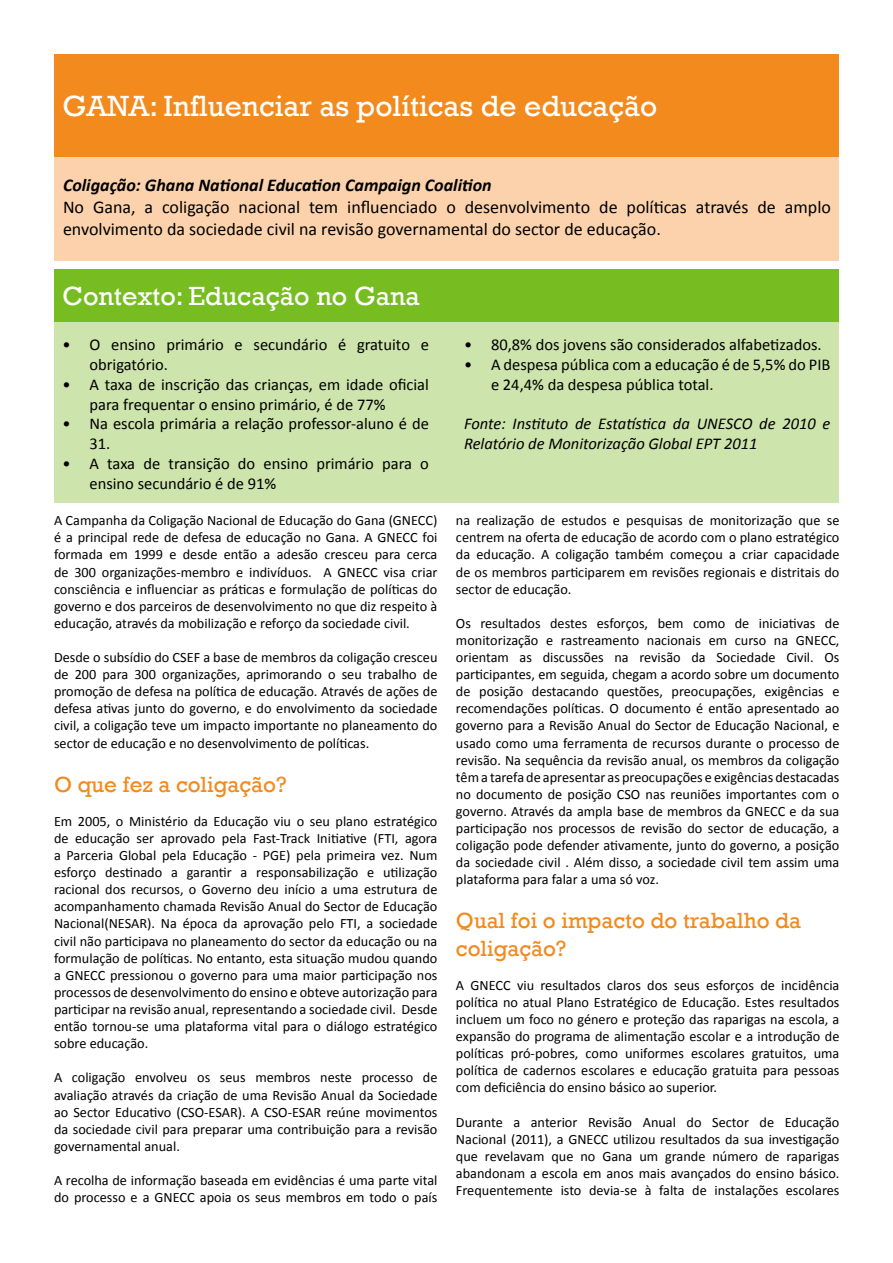
<style>
.page{position:relative;width:893px;height:1263px;background:#fff}
.page>*{position:absolute;margin:0;border:0;box-sizing:border-box;transform-origin:0 0}
.t1{font:30px "Rockwell";color:#fff}
.t2{font:27px "Rockwell";color:#fff}
.t3{font:22.5px/27px "Rockwell";color:#f28a1d}
.t4{font:18px/21.6px "Calibri";color:#000}
.t5{font:italic 700 18px "Calibri";color:#000}
.t6{font:16.5px/19.8px "Calibri";color:#000}
.t7{font:italic 16.5px/19.8px "Calibri";color:#000}
.t8{font:14.25px/17.1px "Calibri";color:#000;text-align:justify}
</style>
<div class="page">
<div style="left:54px;top:54px;width:785px;height:103px;background:#f28a1d"></div>
<div style="left:54px;top:157px;width:785px;height:104px;background:#fbd2ab"></div>
<div style="left:391px;top:310px;width:90px;height:193px;background:#cde4ac"></div>
<div style="left:54px;top:318px;width:383px;height:185px;background:#cde4ac"></div>
<div style="left:455px;top:318px;width:384px;height:185px;background:#cde4ac"></div>
<div style="left:54px;top:269px;width:785px;height:53px;background:#77bc21"></div>
<h1 class="t1" style="left:63px;top:89px;width:596px">GANA: Influenciar as políticas de educação</h1>
<p class="t5" style="left:63px;top:174px;width:430px">Coligação: Ghana National Education Campaign Coalition</p>
<p class="t4" style="left:63px;top:196px;width:769px">No Gana, a coligação nacional tem influenciado o desenvolvimento de políticas através de amplo envolvimento da sociedade civil na revisão governamental do sector de educação.</p>
<h2 class="t2" style="left:63px;top:280px;width:359px">Contexto: Educação no Gana</h2>
<p class="t6" style="left:89px;top:335px;width:341px;text-indent:-27px">• O ensino primário e secundário é gratuito e obrigatório.</p>
<p class="t6" style="left:89px;top:374px;width:341px;text-indent:-27px">• A taxa de inscrição das crianças, em idade oficial para frequentar o ensino primário, é de 77%</p>
<p class="t6" style="left:89px;top:414px;width:341px;text-indent:-27px">• Na escola primária a relação professor-aluno é de<br>31.</p>
<p class="t6" style="left:89px;top:454px;width:341px;text-indent:-27px">• A taxa de transição do ensino primário para o ensino secundário é de 91%</p>
<p class="t8" style="left:54px;top:512px;width:385px">A Campanha da Coligação Nacional de Educação do Gana (GNECC) é a principal rede de defesa de educação no Gana. A GNECC foi formada em 1999 e desde então a adesão cresceu para cerca de 300 organizações-membro e indivíduos. A GNECC visa criar consciência e influenciar as práticas e formulação de políticas do governo e dos parceiros de desenvolvimento no que diz respeito à educação, através da mobilização e reforço da sociedade civil.</p>
<p class="t8" style="left:54px;top:649px;width:385px">Desde o subsídio do CSEF a base de membros da coligação cresceu de 200 para 300 organizações, aprimorando o seu trabalho de promoção de defesa na política de educação. Através de ações de defesa ativas junto do governo, e do envolvimento da sociedade civil, a coligação teve um impacto importante no planeamento do sector de educação e no desenvolvimento de políticas.</p>
<h3 class="t3" style="left:54px;top:771px;width:234px">O que fez a coligação?</h3>
<p class="t8" style="left:54px;top:813px;width:385px">Em 2005, o Ministério da Educação viu o seu plano estratégico de educação ser aprovado pela Fast-Track Initiative (FTI, agora a Parceria Global pela Educação - PGE) pela primeira vez. Num esforço destinado a garantir a responsabilização e utilização racional dos recursos, o Governo deu início a uma estrutura de acompanhamento chamada Revisão Anual do Sector de Educação Nacional(NESAR). Na época da aprovação pelo FTI, a sociedade civil não participava no planeamento do sector da educação ou na formulação de políticas. No entanto, esta situação mudou quando a GNECC pressionou o governo para uma maior participação nos processos de desenvolvimento do ensino e obteve autorização para participar na revisão anual, representando a sociedade civil. Desde então tornou-se uma plataforma vital para o diálogo estratégico sobre educação.</p>
<p class="t8" style="left:54px;top:1069px;width:385px">A coligação envolveu os seus membros neste processo de avaliação através da criação de uma Revisão Anual da Sociedade ao Sector Educativo (CSO-ESAR). A CSO-ESAR reúne movimentos da sociedade civil para preparar uma contribuição para a revisão governamental anual.</p>
<p class="t8" style="left:54px;top:1172px;width:385px">A recolha de informação baseada em evidências é uma parte vital do processo e a GNECC apoia os seus membros em todo o país</p>
<p class="t6" style="left:464px;top:335px;width:359px">• 80,8% dos jovens são considerados alfabetizados.</p>
<p class="t6" style="left:491px;top:355px;width:341px;text-indent:-27px">• A despesa pública com a educação é de 5,5% do PIB e 24,4% da despesa pública total.</p>
<p class="t7" style="left:464px;top:413px;width:368px">Fonte: Instituto de Estatística da UNESCO de 2010 e<br>Relatório de Monitorização Global EPT 2011</p>
<p class="t8" style="left:456px;top:512px;width:385px">na realização de estudos e pesquisas de monitorização que se centrem na oferta de educação de acordo com o plano estratégico da educação. A coligação também começou a criar capacidade de os membros participarem em revisões regionais e distritais do sector de educação.</p>
<p class="t8" style="left:456px;top:615px;width:385px">Os resultados destes esforços, bem como de iniciativas de monitorização e rastreamento nacionais em curso na GNECC, orientam as discussões na revisão da Sociedade Civil. Os participantes, em seguida, chegam a acordo sobre um documento de posição destacando questões, preocupações, exigências e recomendações políticas. O documento é então apresentado ao governo para a Revisão Anual do Sector de Educação Nacional, e usado como uma ferramenta de recursos durante o processo de revisão. Na sequência da revisão anual, os membros da coligação têm a tarefa de apresentar as preocupações e exigências destacadas no documento de posição CSO nas reuniões importantes com o governo. Através da ampla base de membros da GNECC e da sua participação nos processos de revisão do sector de educação, a coligação pode defender ativamente, junto do governo, a posição da sociedade civil . Além disso, a sociedade civil tem assim uma plataforma para falar a uma só voz.</p>
<h3 class="t3" style="left:456px;top:908px;width:347px">Qual foi o impacto do trabalho da coligação?</h3>
<p class="t8" style="left:456px;top:976px;width:385px">A GNECC viu resultados claros dos seus esforços de incidência política no atual Plano Estratégico de Educação. Estes resultados incluem um foco no género e proteção das raparigas na escola, a expansão do programa de alimentação escolar e a introdução de políticas pró-pobres, como uniformes escolares gratuitos, uma política de cadernos escolares e educação gratuita para pessoas com deficiência do ensino básico ao superior.</p>
<p class="t8" style="left:456px;top:1113px;width:385px">Durante a anterior Revisão Anual do Sector de Educação Nacional (2011), a GNECC utilizou resultados da sua investigação que revelavam que no Gana um grande número de raparigas abandonam a escola em anos mais avançados do ensino básico.<br>Frequentemente isto devia-se à falta de instalações escolares</p>
</div>
